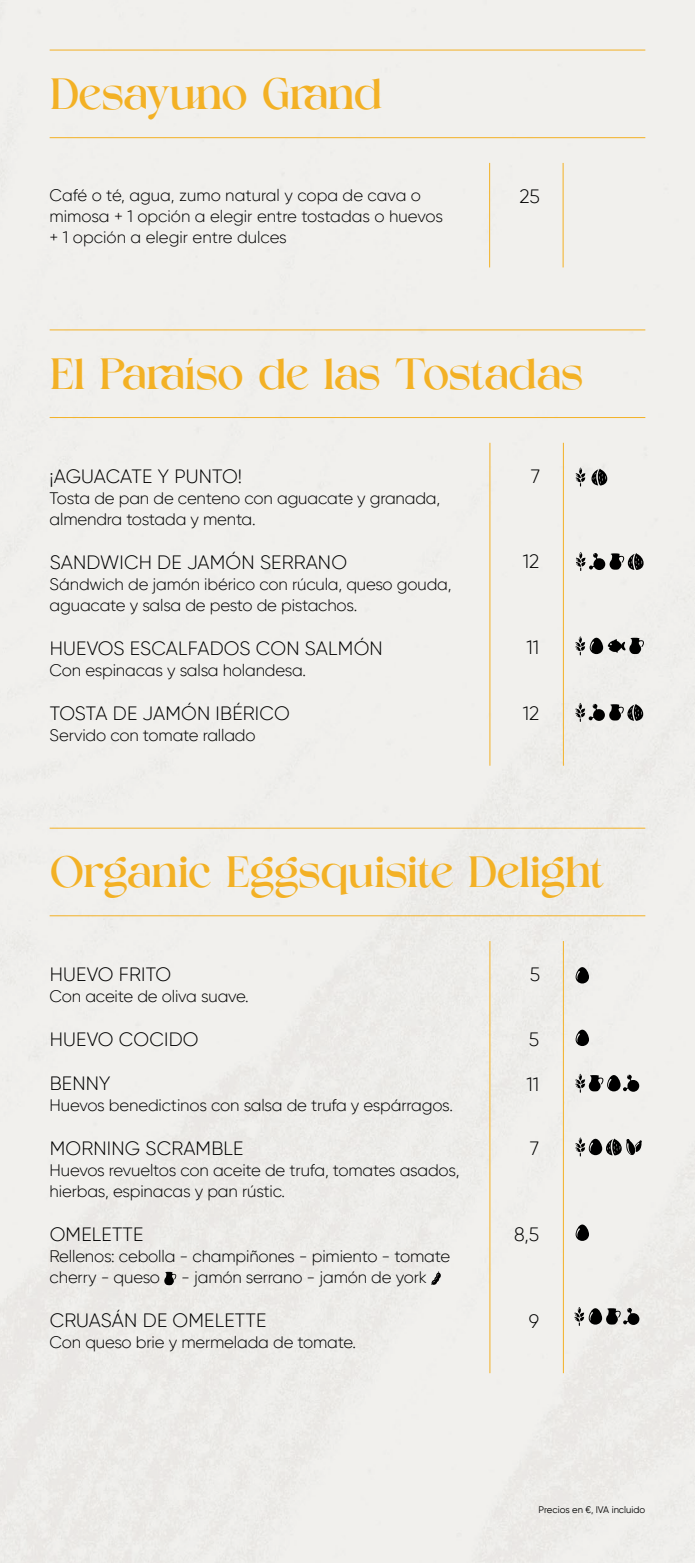
<style>
.page{position:relative;width:695px;height:1563px;background:#fff}
.page>*{position:absolute;margin:0;border:0;box-sizing:border-box;transform-origin:0 0}
.t1{font:43.75px "Cralika";color:#f3b125}
.t2{font:300 19.25px "Gilroy";letter-spacing:.01em;color:#000}
.t3{font:300 16.62px/21px "Gilroy";letter-spacing:-.01em;color:#000}
.t4{font:9.45px "Gilroy";color:#000}
</style>
<div class="page">
<div style="left:0;top:0;width:694px;height:1563px;background:#f1f0ed"></div>
<hr style="left:50px;top:50px;width:595px;height:1px;background:#f3b125">
<hr style="left:50px;top:137px;width:595px;height:1px;background:#f3b125">
<hr style="left:489px;top:163px;width:1px;height:104px;background:#f3b125">
<hr style="left:562px;top:163px;width:1px;height:104px;background:#f3b125">
<hr style="left:50px;top:329px;width:595px;height:1px;background:#f3b125">
<hr style="left:50px;top:417px;width:595px;height:1px;background:#f3b125">
<hr style="left:489px;top:443px;width:1px;height:323px;background:#f3b125">
<hr style="left:563px;top:443px;width:1px;height:323px;background:#f3b125">
<svg style="left:575px;top:467px;width:10px;height:19px"></svg>
<svg style="left:591px;top:468px;width:16px;height:17px"></svg>
<svg style="left:575px;top:636px;width:69px;height:19px"></svg>
<svg style="left:575px;top:552px;width:68px;height:19px"></svg>
<svg style="left:575px;top:703px;width:68px;height:19px"></svg>
<svg style="left:575px;top:967px;width:14px;height:16px"></svg>
<svg style="left:575px;top:1029px;width:14px;height:17px"></svg>
<svg style="left:575px;top:1224px;width:14px;height:17px"></svg>
<svg style="left:575px;top:1073px;width:64px;height:19px"></svg>
<svg style="left:575px;top:1137px;width:67px;height:19px"></svg>
<svg style="left:574px;top:1307px;width:65px;height:19px"></svg>
<hr style="left:50px;top:828px;width:595px;height:1px;background:#f3b125">
<hr style="left:50px;top:915px;width:595px;height:1px;background:#f3b125">
<hr style="left:489px;top:941px;width:1px;height:432px;background:#f3b125">
<hr style="left:563px;top:941px;width:1px;height:432px;background:#f3b125">
<svg style="left:164px;top:1271px;width:12px;height:14px"></svg>
<svg style="left:431px;top:1271px;width:10px;height:14px"></svg>
<h1 class="t1" style="left:50px;top:70px;width:333px">Desayuno Grand</h1>
<p class="t3" style="left:50px;top:184px;width:395px">Café o té, agua, zumo natural y copa de cava o mimosa + 1 opción a elegir entre tostadas o huevos + 1 opción a elegir entre dulces</p>
<p class="t2" style="left:519px;top:184px;width:22px">25</p>
<h1 class="t1" style="left:50px;top:350px;width:534px">El Paraíso de las Tostadas</h1>
<p class="t2" style="left:50px;top:464px;width:194px">¡AGUACATE Y PUNTO!</p>
<p class="t3" style="left:50px;top:487px;width:392px">Tosta de pan de centeno con aguacate y granada, almendra tostada y menta.</p>
<p class="t2" style="left:50px;top:550px;width:299px">SANDWICH DE JAMÓN SERRANO</p>
<p class="t3" style="left:50px;top:573px;width:403px">Sándwich de jamón ibérico con rúcula, queso gouda, aguacate y salsa de pesto de pistachos.</p>
<p class="t2" style="left:50px;top:636px;width:334px">HUEVOS ESCALFADOS CON SALMÓN</p>
<p class="t3" style="left:50px;top:659px;width:258px">Con espinacas y salsa holandesa.</p>
<p class="t2" style="left:50px;top:701px;width:241px">TOSTA DE JAMÓN IBÉRICO</p>
<p class="t3" style="left:50px;top:724px;width:207px">Servido con tomate rallado</p>
<p class="t2" style="left:530px;top:464px;width:11px">7</p>
<p class="t2" style="left:522px;top:550px;width:18px">12</p>
<p class="t2" style="left:526px;top:635px;width:14px">11</p>
<p class="t2" style="left:522px;top:701px;width:18px">12</p>
<h1 class="t1" style="left:50px;top:848px;width:555px">Organic Eggsquisite Delight</h1>
<p class="t2" style="left:50px;top:962px;width:123px">HUEVO FRITO</p>
<p class="t3" style="left:50px;top:985px;width:201px">Con aceite de oliva suave.</p>
<p class="t2" style="left:50px;top:1027px;width:150px">HUEVO COCIDO</p>
<p class="t2" style="left:50px;top:1071px;width:62px">BENNY</p>
<p class="t3" style="left:50px;top:1094px;width:405px">Huevos benedictinos con salsa de trufa y espárragos.</p>
<p class="t2" style="left:50px;top:1136px;width:195px">MORNING SCRAMBLE</p>
<p class="t3" style="left:50px;top:1159px;width:411px">Huevos revueltos con aceite de trufa, tomates asados, hierbas, espinacas y pan rústic.</p>
<p class="t2" style="left:50px;top:1222px;width:95px">OMELETTE</p>
<p class="t3" style="left:50px;top:1245px;width:402px">Rellenos: cebolla - champiñones - pimiento - tomate cherry - queso</p>
<p class="t3" style="left:181px;top:1266px;width:247px">- jamón serrano - jamón de york</p>
<p class="t2" style="left:50px;top:1309px;width:218px">CRUASÁN DE OMELETTE</p>
<p class="t3" style="left:50px;top:1332px;width:308px">Con queso brie y mermelada de tomate.</p>
<p class="t2" style="left:529px;top:963px;width:12px">5</p>
<p class="t2" style="left:529px;top:1027px;width:12px">5</p>
<p class="t2" style="left:526px;top:1072px;width:14px">11</p>
<p class="t2" style="left:529px;top:1136px;width:11px">7</p>
<p class="t2" style="left:514px;top:1222px;width:27px">8,5</p>
<p class="t2" style="left:529px;top:1309px;width:12px">9</p>
<p class="t4" style="left:538px;top:1504px;width:108px">Precios en €, IVA incluido</p>
</div>
